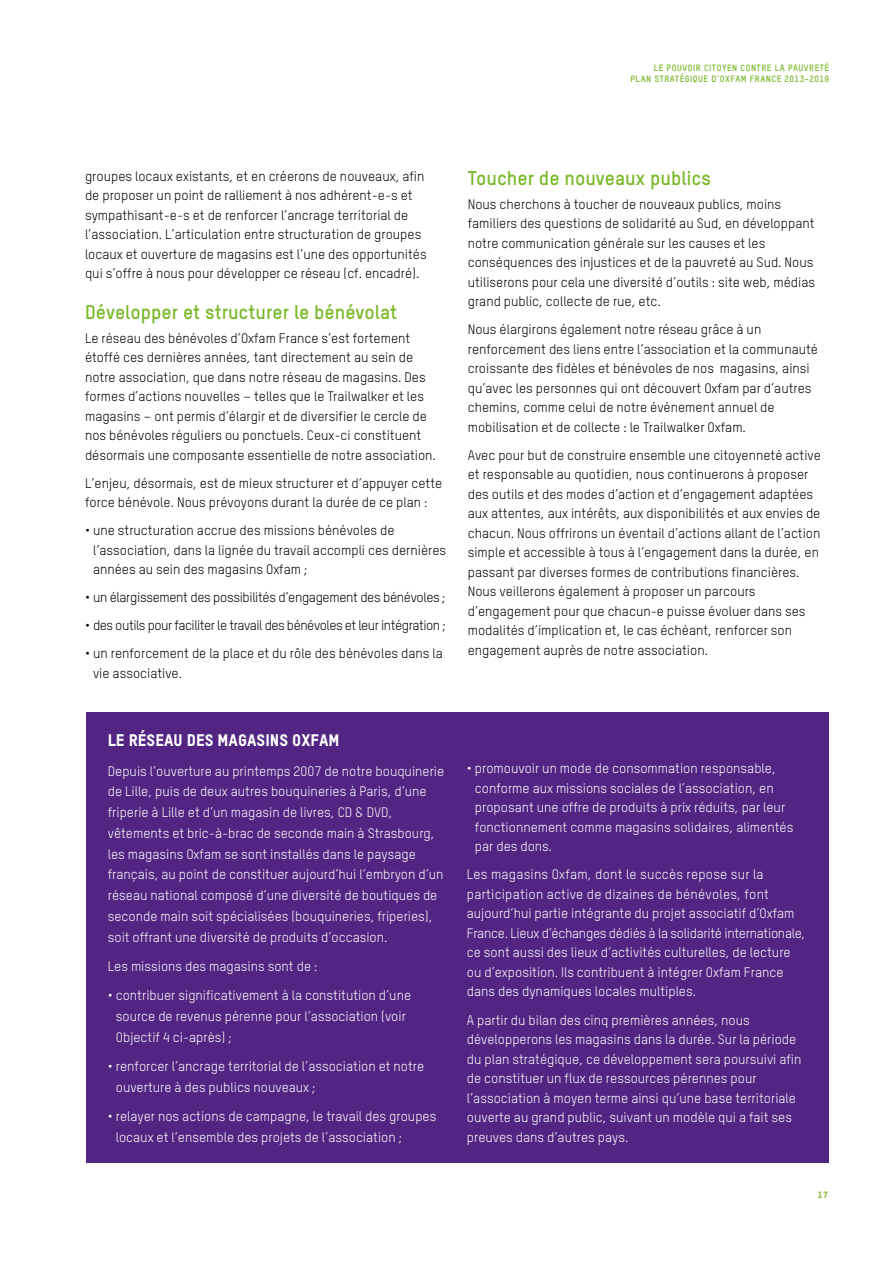
<style>
.page{position:relative;width:893px;height:1263px;background:#fff}
.page>*{position:absolute;margin:0;border:0;box-sizing:border-box;transform-origin:0 0}
.t1{font:700 19.5px "Oxfam TSTARPRO";color:#7ab929}
.t2{font:16.5px "Oxfam TSTARPRO Headline";color:#fff}
.t3{font:13.5px/19.5px "Oxfam TSTARPRO";color:#000}
.t4{font:13.5px/19.5px "Oxfam TSTARPRO";color:#fff}
.t5{font:13.5px "Oxfam TSTARPRO";letter-spacing:-.035em;color:#000}
.t6{font:13.5px "Oxfam TSTARPRO";letter-spacing:-.025em;color:#000}
.t7{font:700 9px/10.8px "Oxfam TSTARPRO";letter-spacing:.05em;color:#7ab929;text-align:right}
.t8{font:9px "Oxfam TSTARPRO Headline";color:#7ab929}
</style>
<div class="page">
<div style="left:87px;top:712px;width:742px;height:451px;background:#522583"></div>
<p class="t7" style="left:630px;top:61px;width:200px">LE POUVOIR CITOYEN CONTRE LA PAUVRETÉ<br>PLAN STRATÉGIQUE D’OXFAM FRANCE 2013-2019</p>
<p class="t3" style="left:85px;top:165px;width:343px">groupes locaux existants, et en créerons de nouveaux, afin de proposer un point de ralliement à nos adhérent-e-s et sympathisant-e-s et de renforcer l’ancrage territorial de l’association. L’articulation entre structuration de groupes locaux et ouverture de magasins est l’une des opportunités qui s’offre à nous pour développer ce réseau (cf. encadré).</p>
<h1 class="t1" style="left:85px;top:297px;width:314px">Développer et structurer le bénévolat</h1>
<p class="t3" style="left:85px;top:327px;width:352px">Le réseau des bénévoles d’Oxfam France s’est fortement étoffé ces dernières années, tant directement au sein de notre association, que dans notre réseau de magasins. Des formes d’actions nouvelles – telles que le Trailwalker et les magasins – ont permis d’élargir et de diversifier le cercle de nos bénévoles réguliers ou ponctuels. Ceux-ci constituent désormais une composante essentielle de notre association.</p>
<p class="t3" style="left:85px;top:472px;width:359px">L’enjeu, désormais, est de mieux structurer et d’appuyer cette force bénévole. Nous prévoyons durant la durée de ce plan :</p>
<p class="t3" style="left:93px;top:519px;width:355px;text-indent:-8px">• une structuration accrue des missions bénévoles de l’association, dans la lignée du travail accompli ces dernières années au sein des magasins Oxfam ;</p>
<p class="t6" style="left:85px;top:587px;width:362px">• un élargissement des possibilités d’engagement des bénévoles ;</p>
<p class="t5" style="left:85px;top:615px;width:362px">• des outils pour faciliter le travail des bénévoles et leur intégration ;</p>
<p class="t3" style="left:93px;top:642px;width:351px;text-indent:-8px">• un renforcement de la place et du rôle des bénévoles dans la vie associative.</p>
<p class="t2" style="left:108px;top:728px;width:233px">LE RÉSEAU DES MAGASINS OXFAM</p>
<p class="t4" style="left:108px;top:759px;width:338px;line-height:20.7px">Depuis l’ouverture au printemps 2007 de notre bouquinerie de Lille, puis de deux autres bouquineries à Paris, d’une friperie à Lille et d’un magasin de livres, CD &amp; DVD, vêtements et bric-à-brac de seconde main à Strasbourg, les magasins Oxfam se sont installés dans le paysage français, au point de constituer aujourd’hui l‘embryon d’un réseau national composé d’une diversité de boutiques de seconde main soit spécialisées (bouquineries, friperies), soit offrant une diversité de produits d’occasion.</p>
<p class="t4" style="left:108px;top:955px;width:211px">Les missions des magasins sont de :</p>
<p class="t4" style="left:116px;top:984px;width:297px;line-height:20.7px;text-indent:-8px">• contribuer significativement à la constitution d’une source de revenus pérenne pour l’association (voir<br>Objectif 4 ci-après) ;</p>
<p class="t4" style="left:116px;top:1054px;width:310px;line-height:20.7px;text-indent:-8px">• renforcer l’ancrage territorial de l’association et notre ouverture à des publics nouveaux ;</p>
<p class="t4" style="left:116px;top:1104px;width:322px;line-height:20.7px;text-indent:-8px">• relayer nos actions de campagne, le travail des groupes locaux et l‘ensemble des projets de l’association ;</p>
<h1 class="t1" style="left:468px;top:164px;width:245px">Toucher de nouveaux publics</h1>
<p class="t3" style="left:468px;top:193px;width:349px">Nous cherchons à toucher de nouveaux publics, moins familiers des questions de solidarité au Sud, en développant notre communication générale sur les causes et les conséquences des injustices et de la pauvreté au Sud. Nous utiliserons pour cela une diversité d’outils : site web, médias grand public, collecte de rue, etc.</p>
<p class="t3" style="left:468px;top:319px;width:352px">Nous élargirons également notre réseau grâce à un renforcement des liens entre l’association et la communauté croissante des fidèles et bénévoles de nos magasins, ainsi qu’avec les personnes qui ont découvert Oxfam par d’autres chemins, comme celui de notre événement annuel de mobilisation et de collecte : le Trailwalker Oxfam.</p>
<p class="t3" style="left:468px;top:444px;width:355px">Avec pour but de construire ensemble une citoyenneté active et responsable au quotidien, nous continuerons à proposer des outils et des modes d’action et d’engagement adaptées aux attentes, aux intérêts, aux disponibilités et aux envies de chacun. Nous offrirons un éventail d’actions allant de l’action simple et accessible à tous à l’engagement dans la durée, en passant par diverses formes de contributions financières.<br>Nous veillerons également à proposer un parcours d’engagement pour que chacun-e puisse évoluer dans ses modalités d’implication et, le cas échéant, renforcer son engagement auprès de notre association.</p>
<p class="t4" style="left:475px;top:758px;width:320px;text-indent:-8px">• promouvoir un mode de consommation responsable, conforme aux missions sociales de l’association, en proposant une offre de produits à prix réduits, par leur fonctionnement comme magasins solidaires, alimentés par des dons.</p>
<p class="t4" style="left:467px;top:864px;width:340px">Les magasins Oxfam, dont le succès repose sur la participation active de dizaines de bénévoles, font aujourd’hui partie intégrante du projet associatif d’Oxfam France. Lieux d’échanges dédiés à la solidarité internationale, ce sont aussi des lieux d’activités culturelles, de lecture ou d’exposition. Ils contribuent à intégrer Oxfam France dans des dynamiques locales multiples.</p>
<p class="t4" style="left:467px;top:1009px;width:336px">A partir du bilan des cinq premières années, nous développerons les magasins dans la durée. Sur la période du plan stratégique, ce développement sera poursuivi afin de constituer un flux de ressources pérennes pour l’association à moyen terme ainsi qu’une base territoriale ouverte au grand public, suivant un modèle qui a fait ses preuves dans d’autres pays.</p>
<p class="t8" style="left:818px;top:1188px;width:11px">17</p>
</div>
